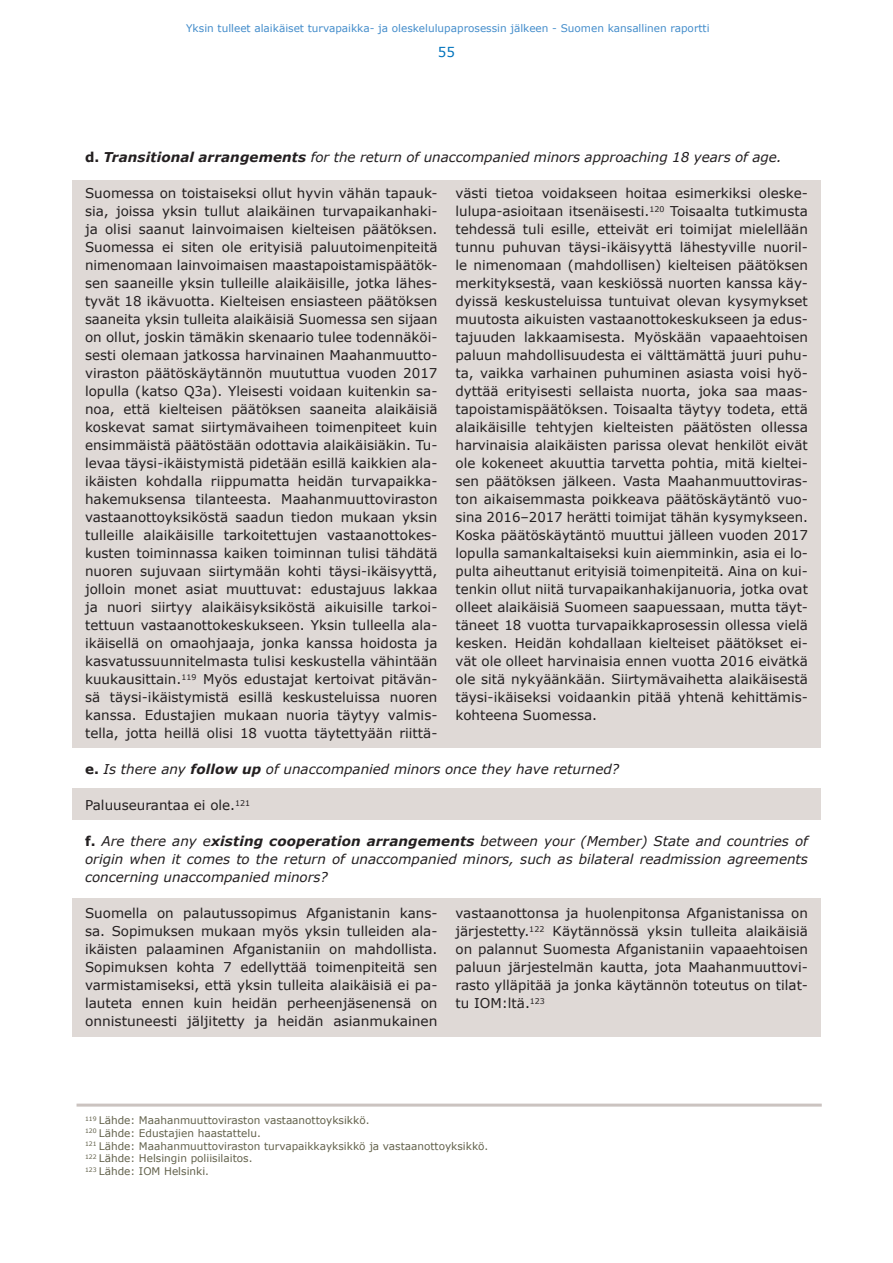
<style>
.page{position:relative;width:893px;height:1263px;background:#fff}
.page>*{position:absolute;margin:0;border:0;box-sizing:border-box;transform-origin:0 0}
.t1{font:13.5px/18px "Verdana";color:#231f20;text-align:justify}
.t2{font:italic 13.5px/18px "Verdana";color:#231f20;text-align:justify}
.t3{font:13.5px "Verdana";color:#0073bc}
.t4{font:10.5px/12.8px "Verdana";color:#63624c}
.t5{font:10.5px "Verdana";color:#448dcb}
.s1{font-weight:700;font-style:normal}
.s2{font-weight:700}
</style>
<div class="page">
<hr style="left:77px;top:1103px;width:745px;height:3px;background:#cbc3c0">
<div style="left:72px;top:180px;width:749px;height:567px;background:#dfd9d6"></div>
<div style="left:72px;top:788px;width:749px;height:32px;background:#dfd9d6"></div>
<div style="left:72px;top:898px;width:749px;height:139px;background:#dfd9d6"></div>
<p class="t5" style="left:186px;top:21px;width:525px">Yksin tulleet alaikäiset turvapaikka- ja oleskelulupaprosessin jälkeen - Suomen kansallinen raportti</p>
<p class="t3" style="left:438px;top:43px;width:19px">55</p>
<p class="t2" style="left:85px;top:148px;width:698px"><span class="s1">d.</span> <span class="s2">Transitional arrangements</span> for the return of unaccompanied minors approaching 18 years of age.</p>
<p class="t1" style="left:85px;top:184px;width:354px">Suomessa on toistaiseksi ollut hyvin vähän tapauk&shy;sia, joissa yksin tullut alaikäinen turvapaikanhaki&shy;ja olisi saanut lainvoimaisen kielteisen päätöksen.<br>Suomessa ei siten ole erityisiä paluutoimenpiteitä nimenomaan lainvoimaisen maastapoistamispäätök&shy;sen saaneille yksin tulleille alaikäisille, jotka lähes&shy;tyvät 18 ikävuotta. Kielteisen ensiasteen päätöksen saaneita yksin tulleita alaikäisiä Suomessa sen sijaan on ollut, joskin tämäkin skenaario tulee todennäköi&shy;sesti olemaan jatkossa harvinainen Maahanmuutto&shy;viraston päätöskäytännön muututtua vuoden 2017 lopulla (katso Q3a). Yleisesti voidaan kuitenkin sa&shy;noa, että kielteisen päätöksen saaneita alaikäisiä koskevat samat siirtymävaiheen toimenpiteet kuin ensimmäistä päätöstään odottavia alaikäisiäkin. Tu&shy;levaa täysi-ikäistymistä pidetään esillä kaikkien ala&shy;ikäisten kohdalla riippumatta heidän turvapaikka&shy;hakemuksensa tilanteesta. Maahanmuuttoviraston vastaanottoyksiköstä saadun tiedon mukaan yksin tulleille alaikäisille tarkoitettujen vastaanottokes&shy;kusten toiminnassa kaiken toiminnan tulisi tähdätä nuoren sujuvaan siirtymään kohti täysi-ikäisyyttä, jolloin monet asiat muuttuvat: edustajuus lakkaa ja nuori siirtyy alaikäisyksiköstä aikuisille tarkoi&shy;tettuun vastaanottokeskukseen. Yksin tulleella ala&shy;ikäisellä on omaohjaaja, jonka kanssa hoidosta ja kasvatussuunnitelmasta tulisi keskustella vähintään kuukausittain.<sup>119</sup> Myös edustajat kertoivat pitävän&shy;sä täysi-ikäistymistä esillä keskusteluissa nuoren kanssa. Edustajien mukaan nuoria täytyy valmis&shy;tella, jotta heillä olisi 18 vuotta täytettyään riittä-</p>
<p class="t1" style="left:455px;top:184px;width:354px">västi tietoa voidakseen hoitaa esimerkiksi oleske&shy;lulupa-asioitaan itsenäisesti.<sup>120</sup> Toisaalta tutkimusta tehdessä tuli esille, etteivät eri toimijat mielellään tunnu puhuvan täysi-ikäisyyttä lähestyville nuoril&shy;le nimenomaan (mahdollisen) kielteisen päätöksen merkityksestä, vaan keskiössä nuorten kanssa käy&shy;dyissä keskusteluissa tuntuivat olevan kysymykset muutosta aikuisten vastaanottokeskukseen ja edus&shy;tajuuden lakkaamisesta. Myöskään vapaaehtoisen paluun mahdollisuudesta ei välttämättä juuri puhu&shy;ta, vaikka varhainen puhuminen asiasta voisi hyö&shy;dyttää erityisesti sellaista nuorta, joka saa maas&shy;tapoistamispäätöksen. Toisaalta täytyy todeta, että alaikäisille tehtyjen kielteisten päätösten ollessa harvinaisia alaikäisten parissa olevat henkilöt eivät ole kokeneet akuuttia tarvetta pohtia, mitä kieltei&shy;sen päätöksen jälkeen. Vasta Maahanmuuttoviras&shy;ton aikaisemmasta poikkeava päätöskäytäntö vuo&shy;sina 2016–2017 herätti toimijat tähän kysymykseen.<br>Koska päätöskäytäntö muuttui jälleen vuoden 2017 lopulla samankaltaiseksi kuin aiemminkin, asia ei lo&shy;pulta aiheuttanut erityisiä toimenpiteitä. Aina on kui&shy;tenkin ollut niitä turvapaikanhakijanuoria, jotka ovat olleet alaikäisiä Suomeen saapuessaan, mutta täyt&shy;täneet 18 vuotta turvapaikkaprosessin ollessa vielä kesken. Heidän kohdallaan kielteiset päätökset ei&shy;vät ole olleet harvinaisia ennen vuotta 2016 eivätkä ole sitä nykyäänkään. Siirtymävaihetta alaikäisestä täysi-ikäiseksi voidaankin pitää yhtenä kehittämis&shy;kohteena Suomessa.</p>
<p class="t2" style="left:85px;top:760px;width:536px"><span class="s1">e.</span> Is there any <span class="s2">follow up</span> of unaccompanied minors once they have returned?</p>
<p class="t1" style="left:85px;top:796px;width:167px">Paluuseurantaa ei ole.<sup>121</sup></p>
<p class="t2" style="left:85px;top:832px;width:724px"><span class="s1">f.</span> Are there any e<span class="s2">xisting cooperation arrangements</span> between your (Member) State and countries of origin when it comes to the return of unaccompanied minors, such as bilateral readmission agreements concerning unaccompanied minors?</p>
<p class="t1" style="left:85px;top:904px;width:354px">Suomella on palautussopimus Afganistanin kans&shy;sa. Sopimuksen mukaan myös yksin tulleiden ala&shy;ikäisten palaaminen Afganistaniin on mahdollista.<br>Sopimuksen kohta 7 edellyttää toimenpiteitä sen varmistamiseksi, että yksin tulleita alaikäisiä ei pa&shy;lauteta ennen kuin heidän perheenjäsenensä on onnistuneesti jäljitetty ja heidän asianmukainen</p>
<p class="t1" style="left:455px;top:904px;width:354px">vastaanottonsa ja huolenpitonsa Afganistanissa on järjestetty.<sup>122</sup> Käytännössä yksin tulleita alaikäisiä on palannut Suomesta Afganistaniin vapaaehtoisen paluun järjestelmän kautta, jota Maahanmuuttovi&shy;rasto ylläpitää ja jonka käytännön toteutus on tilat&shy;tu IOM:ltä.<sup>123</sup></p>
<p class="t4" style="left:85px;top:1114px;width:405px"><sup>119</sup> Lähde: Maahanmuuttoviraston vastaanottoyksikkö.<br><sup>120</sup> Lähde: Edustajien haastattelu.<br><sup>121</sup> Lähde: Maahanmuuttoviraston turvapaikkayksikkö ja vastaanottoyksikkö.<br><sup>122</sup> Lähde: Helsingin poliisilaitos.<br><sup>123</sup> Lähde: IOM Helsinki.</p>
</div>
